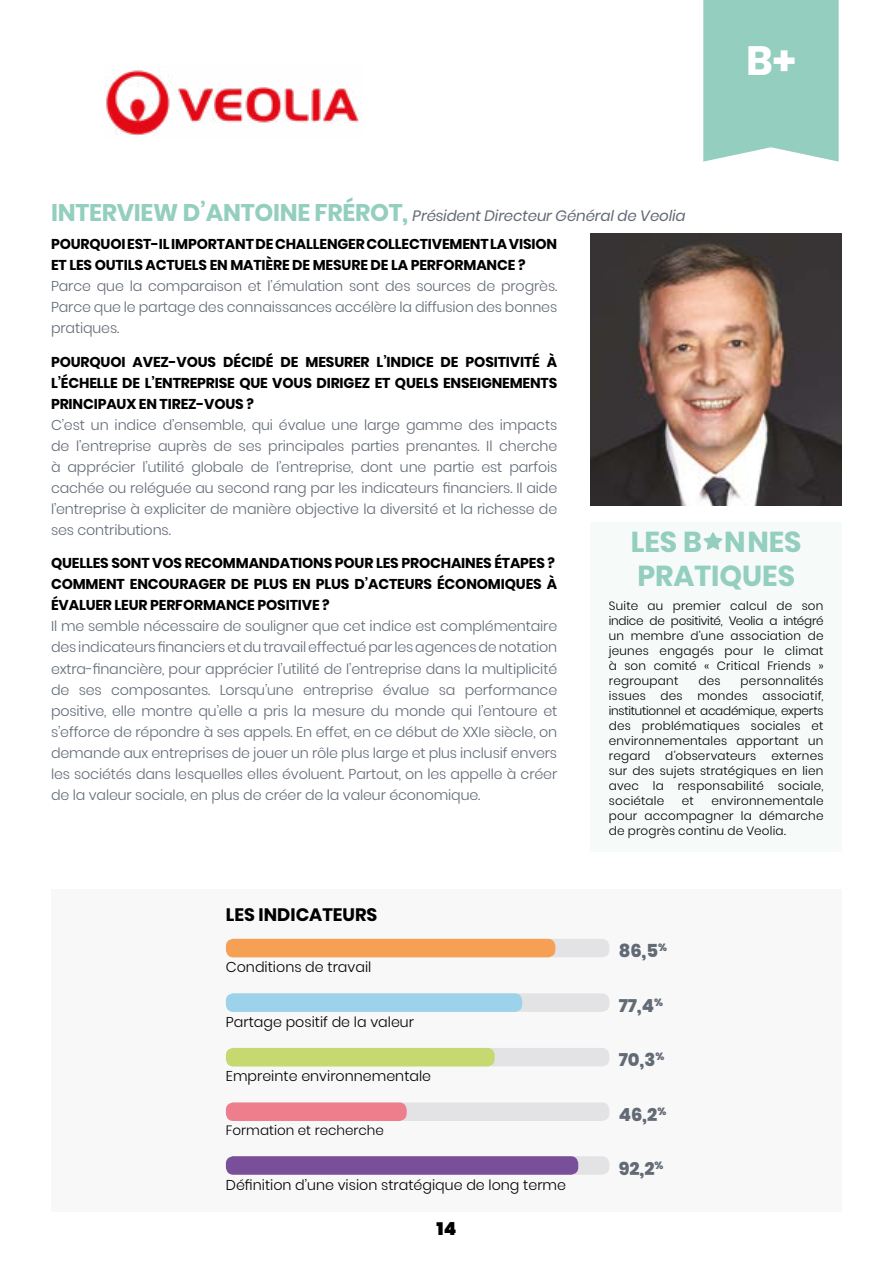
<style>
.page{position:relative;width:893px;height:1263px;background:#fff}
.page>*{position:absolute;margin:0;border:0;box-sizing:border-box;transform-origin:0 0}
.t1{font:700 40.8px "Poppins";color:#fff}
.t2{font:700 28.8px/34.5px "Poppins";color:#93cebf}
.t3{font:800 18px "Poppins";color:#626a75}
.t4{font:700 18px "Poppins";color:#000}
.t5{font:900 18px "Poppins";color:#000}
.t6{font:italic 15px "Poppins";letter-spacing:-.01em;color:#626a75}
.t7{font:300 14.25px/21px "Poppins";letter-spacing:-.01em;color:#626a75;text-align:justify}
.t8{font:700 14.25px/21px "Poppins";letter-spacing:-.01em;color:#000}
.t9{font:300 14.25px "Poppins";color:#000}
.t10{font:300 13.5px "Poppins";color:#000}
.t11{font:300 12px/15px "Poppins";letter-spacing:.02em;color:#000;text-align:justify}
.s1{font-weight:700;font-style:normal;font-size:24px;color:#93cebf}
</style>
<div class="page">
<div style="left:51px;top:890px;width:791px;height:322px;background:#f8f8f9"></div>
<div style="left:590px;top:522px;width:252px;height:330px;background:#f6faf9"></div>
<svg style="left:703px;top:532px;width:19px;height:18px"></svg>
<img style="left:104px;top:70px;width:255px;height:66px">
<div style="left:226px;top:939px;width:383px;height:18px;background:#e3e3e6;border-radius:8px"></div>
<div style="left:226px;top:939px;width:329px;height:18px;background:#f5a055;border-radius:8px"></div>
<div style="left:226px;top:993px;width:383px;height:19px;background:#e3e3e6;border-radius:8px"></div>
<div style="left:226px;top:993px;width:296px;height:19px;background:#9dd2eb;border-radius:8px"></div>
<div style="left:226px;top:1048px;width:383px;height:18px;background:#e3e3e6;border-radius:8px"></div>
<div style="left:226px;top:1048px;width:269px;height:18px;background:#c6d870;border-radius:8px"></div>
<div style="left:226px;top:1102px;width:383px;height:19px;background:#e3e3e6;border-radius:8px"></div>
<div style="left:226px;top:1102px;width:181px;height:19px;background:#ef7e8c;border-radius:8px"></div>
<div style="left:226px;top:1156px;width:383px;height:19px;background:#e3e3e6;border-radius:8px"></div>
<div style="left:226px;top:1156px;width:352px;height:19px;background:#7a4f9a;border-radius:8px"></div>
<img style="left:590px;top:234px;width:252px;height:272px">
<div style="left:703px;top:0;width:136px;height:162px;background:#93cebf"></div>
<p class="t6" style="left:51px;top:207px;width:636px"><span class="s1">INTERVIEW D’ANTOINE FRÉROT,</span> Président Directeur Général de Veolia</p>
<h1 class="t1" style="left:746px;top:37px;width:51px">B+</h1>
<p class="t8" style="left:51px;top:233px;width:508px">POURQUOI EST-IL IMPORTANT DE CHALLENGER COLLECTIVEMENT LA VISION<br>ET LES OUTILS ACTUELS EN MATIÈRE DE MESURE DE LA PERFORMANCE ?</p>
<p class="t7" style="left:51px;top:275px;width:508px">Parce que la comparaison et l’émulation sont des sources de progrès.<br>Parce que le partage des connaissances accélère la diffusion des bonnes pratiques.</p>
<p class="t8" style="left:51px;top:351px;width:508px;text-align:justify">POURQUOI AVEZ-VOUS DÉCIDÉ DE MESURER L’INDICE DE POSITIVITÉ À L’ÉCHELLE DE L’ENTREPRISE QUE VOUS DIRIGEZ ET QUELS ENSEIGNEMENTS PRINCIPAUX EN TIREZ-VOUS ?</p>
<p class="t7" style="left:51px;top:414px;width:508px">C’est un indice d’ensemble, qui évalue une large gamme des impacts de l’entreprise auprès de ses principales parties prenantes. Il cherche à apprécier l’utilité globale de l’entreprise, dont une partie est parfois cachée ou reléguée au second rang par les indicateurs financiers. Il aide l’entreprise à expliciter de manière objective la diversité et la richesse de ses contributions.</p>
<p class="t8" style="left:51px;top:553px;width:508px">QUELLES SONT VOS RECOMMANDATIONS POUR LES PROCHAINES ÉTAPES ?<br>COMMENT ENCOURAGER DE PLUS EN PLUS D’ACTEURS ÉCONOMIQUES À<br>ÉVALUER LEUR PERFORMANCE POSITIVE ?</p>
<p class="t7" style="left:51px;top:616px;width:508px">Il me semble nécessaire de souligner que cet indice est complémentaire des indicateurs financiers et du travail effectué par les agences de notation extra-financière, pour apprécier l’utilité de l’entreprise dans la multiplicité de ses composantes. Lorsqu’une entreprise évalue sa performance positive, elle montre qu’elle a pris la mesure du monde qui l’entoure et s’efforce de répondre à ses appels. En effet, en ce début de XXIe siècle, on demande aux entreprises de jouer un rôle plus large et plus inclusif envers les sociétés dans lesquelles elles évoluent. Partout, on les appelle à créer de la valeur sociale, en plus de créer de la valeur économique.</p>
<p class="t4" style="left:226px;top:904px;width:153px">LES INDICATEURS</p>
<p class="t9" style="left:226px;top:959px;width:147px">Conditions de travail</p>
<p class="t9" style="left:226px;top:1013px;width:190px">Partage positif de la valeur</p>
<p class="t9" style="left:226px;top:1068px;width:207px">Empreinte environnementale</p>
<p class="t10" style="left:226px;top:1122px;width:160px">Formation et recherche</p>
<p class="t9" style="left:226px;top:1176px;width:342px">Définition d’une vision stratégique de long terme</p>
<p class="t5" style="left:437px;top:1218px;width:21px">14</p>
<h2 class="t2" style="left:631px;top:525px;width:172px">LES B NNES<br>PRATIQUES</h2>
<p class="t11" style="left:609px;top:598px;width:216px">Suite au premier calcul de son indice de positivité, Veolia a intégré un membre d’une association de jeunes engagés pour le climat à son comité « Critical Friends » regroupant</p>
<p class="t11" style="left:609px;top:673px;width:216px;text-indent:132px">personnalités issues des mondes associatif, institutionnel et académique, experts des problématiques sociales et environnementales apportant un regard d’observateurs externes sur des sujets stratégiques en lien avec la responsabilité sociale, sociétale</p>
<p class="t11" style="left:698px;top:673px;width:24px">des</p>
<p class="t11" style="left:609px;top:793px;width:216px;text-indent:103px">environnementale pour accompagner la démarche de progrès continu de Veolia.</p>
<p class="t11" style="left:682px;top:793px;width:13px">et</p>
<p class="t3" style="left:619px;top:940px;width:50px">86,5<sup>%</sup></p>
<p class="t3" style="left:619px;top:995px;width:46px">77,4<sup>%</sup></p>
<p class="t3" style="left:619px;top:1050px;width:47px">70,3<sup>%</sup></p>
<p class="t3" style="left:619px;top:1104px;width:49px">46,2<sup>%</sup></p>
<p class="t3" style="left:619px;top:1158px;width:46px">92,2<sup>%</sup></p>
</div>
